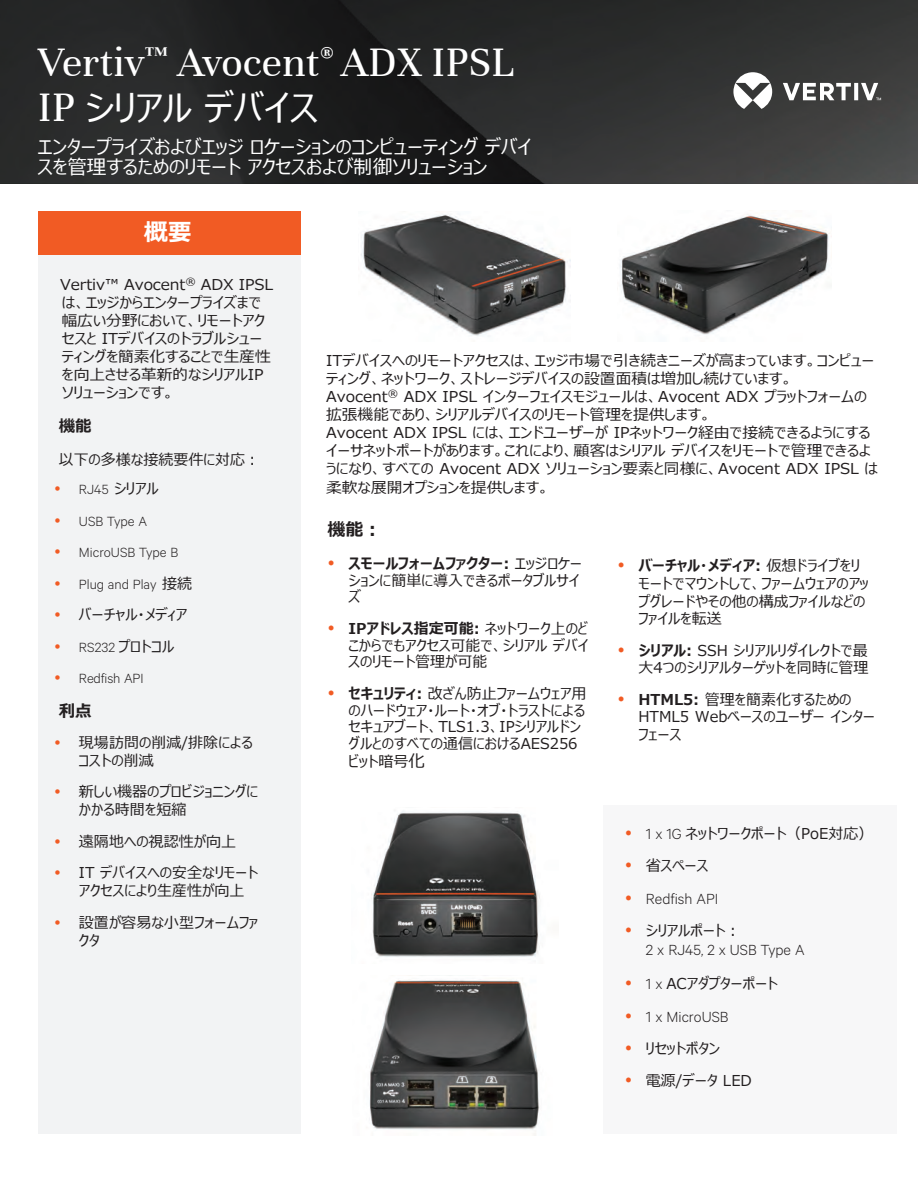
<style>
.page{position:relative;width:918px;height:1188px;background:#fff}
.page>*{position:absolute;margin:0;border:0;box-sizing:border-box;transform-origin:0 0}
.t1{font:45px "Unna";color:#fff}
.t2{font:36px "Meiryo UI";color:#fff}
.t3{font:700 24px "Meiryo UI";color:#fff}
.t4{font:19.5px/19.6px "Meiryo UI";color:#fff}
.t5{font:700 18px "Meiryo UI";color:#231f20}
.t6{font:300 16.5px "Calibre";color:#231f20}
.t7{font:700 16.5px "Meiryo UI";color:#231f20}
.t8{font:15px/16.6px "Meiryo UI";color:#231f20}
.t9{font:15px/18px "Meiryo UI";color:#231f20;scale:1.05 1}
.t10{font:300 15px "Calibre";color:#231f20}
.s1{font-family:"Unna";font-size:45px}
.s2{color:#f15b24}
.s3{font-family:"Meiryo UI";font-weight:400}
.s4{font-weight:700}
.s5{font-size:16.5px}
.s6{font-family:"Calibre";font-weight:300;font-size:16.5px}
</style>
<div class="page">
<img style="left:0;top:0;width:918px;height:183px">
<svg style="left:733px;top:72px;width:148px;height:37px"></svg>
<div style="left:603px;top:806px;width:293px;height:328px;background:#f7f7f8"></div>
<div style="left:38px;top:254px;width:263px;height:880px;background:#f2f3f4"></div>
<div style="left:38px;top:211px;width:263px;height:43px;background:#f15b24"></div>
<img style="left:371px;top:811px;width:169px;height:146px">
<img style="left:369px;top:975px;width:171px;height:161px">
<img style="left:620px;top:214px;width:210px;height:121px">
<img style="left:361px;top:214px;width:209px;height:122px">
<h1 class="t1" style="left:38px;top:37px;width:478px">Vertiv<sup>™</sup> Avocent<sup>®</sup> ADX IPSL</h1>
<h2 class="t2" style="left:38px;top:83px;width:282px"><span class="s1">IP</span> シリアル デバイス</h2>
<h3 class="t4" style="left:38px;top:138px;width:495px">エンタープライズおよびエッジ ロケーションのコンピューティング デバイスを管理するためのリモート アクセスおよび制御ソリューション</h3>
<h3 class="t3" style="left:144px;top:215px;width:49px">概要</h3>
<p class="t9" style="left:60px;top:276px;width:204px">Vertiv™ Avocent<sup>®</sup> ADX IPSLは、エッジからエンタープライズまで幅広い分野において、リモートアクセスと ITデバイスのトラブルシューティングを簡素化することで生産性を向上させる革新的なシリアルIPソリューションです。</p>
<p class="t7" style="left:59px;top:414px;width:34px">機能</p>
<p class="t8" style="left:59px;top:452px;width:203px">以下の多様な接続要件に対応︓</p>
<p class="t10" style="left:54px;top:481px;width:106px"><span class="s2">•</span> RJ45 <span class="s3">シリアル</span></p>
<p class="t10" style="left:54px;top:512px;width:94px"><span class="s2">•</span> USB Type A</p>
<p class="t10" style="left:54px;top:544px;width:125px"><span class="s2">•</span> MicroUSB Type B</p>
<p class="t10" style="left:54px;top:575px;width:139px"><span class="s2">•</span> Plug and Play <span class="s3">接続</span></p>
<p class="t8" style="left:54px;top:607px;width:135px"><span class="s2">•</span> バーチャル・メディア</p>
<p class="t10" style="left:54px;top:638px;width:122px"><span class="s2">•</span> RS232 <span class="s3">プロトコル</span></p>
<p class="t10" style="left:54px;top:670px;width:91px"><span class="s2">•</span> Redfish API</p>
<p class="t7" style="left:59px;top:699px;width:34px">利点</p>
<p class="t8" style="left:79px;top:734px;width:176px;line-height:18px;text-indent:-25px"><span class="s2">•</span> 現場訪問の削減/排除によるコストの削減</p>
<p class="t8" style="left:79px;top:784px;width:181px;line-height:18px;text-indent:-25px"><span class="s2">•</span> 新しい機器のプロビジョニングにかかる時間を短縮</p>
<p class="t8" style="left:54px;top:834px;width:183px"><span class="s2">•</span> 遠隔地への視認性が向上</p>
<p class="t8" style="left:79px;top:865px;width:181px;line-height:18px;text-indent:-25px"><span class="s2">•</span> IT デバイスへの安全なリモートアクセスにより生産性が向上</p>
<p class="t8" style="left:79px;top:914px;width:181px;line-height:18px;text-indent:-25px"><span class="s2">•</span> 設置が容易な小型フォームファクタ</p>
<p class="t9" style="left:326px;top:352px;width:527px">ITデバイスへのリモートアクセスは、エッジ市場で引き続きニーズが高まっています。コンピューティング、ネットワーク、ストレージデバイスの設置面積は増加し続けています。<br>Avocent<sup>®</sup> ADX IPSL インターフェイスモジュールは、Avocent ADX プラットフォームの拡張機能であり、シリアルデバイスのリモート管理を提供します。<br>Avocent ADX IPSL には、エンドユーザーが IPネットワーク経由で接続できるようにするイーサネットポートがあります。これにより、顧客はシリアル デバイスをリモートで管理できるようになり、すべての Avocent ADX ソリューション要素と同様に、Avocent ADX IPSL は</p>
<p class="t9" style="left:326px;top:479px;width:214px">柔軟な展開オプションを提供します。</p>
<p class="t5" style="left:328px;top:517px;width:55px">機能︓</p>
<p class="t8" style="left:349px;top:556px;width:235px;text-indent:-21px"><span class="s2">•</span> <span class="s4">スモールフォームファクター:</span> エッジロケーションに簡単に導入できるポータブルサイズ</p>
<p class="t8" style="left:349px;top:621px;width:242px;text-align:justify;text-indent:-21px"><span class="s2">•</span> <span class="s4">IPアドレス指定可能:</span> ネットワーク上のどこからでもアクセス可能で、シリアル デバイスのリモート管理が可能</p>
<p class="t8" style="left:349px;top:686px;width:240px;text-indent:-21px"><span class="s2">•</span> <span class="s4">セキュリティ:</span> 改ざん防止ファームウェア用のハードウェア・ルート・オブ・トラストによるセキュアブート、TLS1.3、IPシリアルドングルとのすべての通信におけるAES256</p>
<p class="t8" style="left:349px;top:754px;width:78px">ビット暗号<span class="s5">化</span></p>
<p class="t8" style="left:638px;top:558px;width:232px;line-height:17.5px;text-indent:-21px"><span class="s2">•</span> <span class="s4">バーチャル・メディア:</span> 仮想ドライブをリモートでマウントして、ファームウェアのアップグレードやその他の構成ファイルなどのファイルを転送</p>
<p class="t8" style="left:617px;top:642px;width:253px;line-height:17.5px;text-align:right"><span class="s2">•</span> <span class="s4">シリアル:</span> SSH シリアルリダイレクトで最大4つのシリアルターゲットを同時に管理</p>
<p class="t8" style="left:638px;top:691px;width:238px;line-height:17.5px;text-indent:-21px"><span class="s2">•</span> <span class="s4">HTML5:</span> 管理を簡素化するための<br>HTML5 Webベースのユーザー インターフェース</p>
<p class="t8" style="left:625px;top:826px;width:250px"><span class="s2">•</span> <span class="s6">1 x 1G</span> ネットワークポート（PoE対応）</p>
<p class="t8" style="left:625px;top:858px;width:85px"><span class="s2">•</span> 省スペース</p>
<p class="t6" style="left:625px;top:889px;width:95px"><span class="s2">•</span> Redfish API</p>
<p class="t8" style="left:625px;top:923px;width:117px"><span class="s2">•</span> シリアルポート︓</p>
<p class="t6" style="left:646px;top:941px;width:160px">2 x RJ45, 2 x USB Type A</p>
<p class="t8" style="left:625px;top:976px;width:154px"><span class="s2">•</span> <span class="s6">1 x</span> ACアダプターポート</p>
<p class="t6" style="left:625px;top:1007px;width:105px"><span class="s2">•</span> 1 x MicroUSB</p>
<p class="t8" style="left:625px;top:1041px;width:97px"><span class="s2">•</span> リセットボタン</p>
<p class="t8" style="left:625px;top:1073px;width:128px"><span class="s2">•</span> 電源/データ LED</p>
</div>
